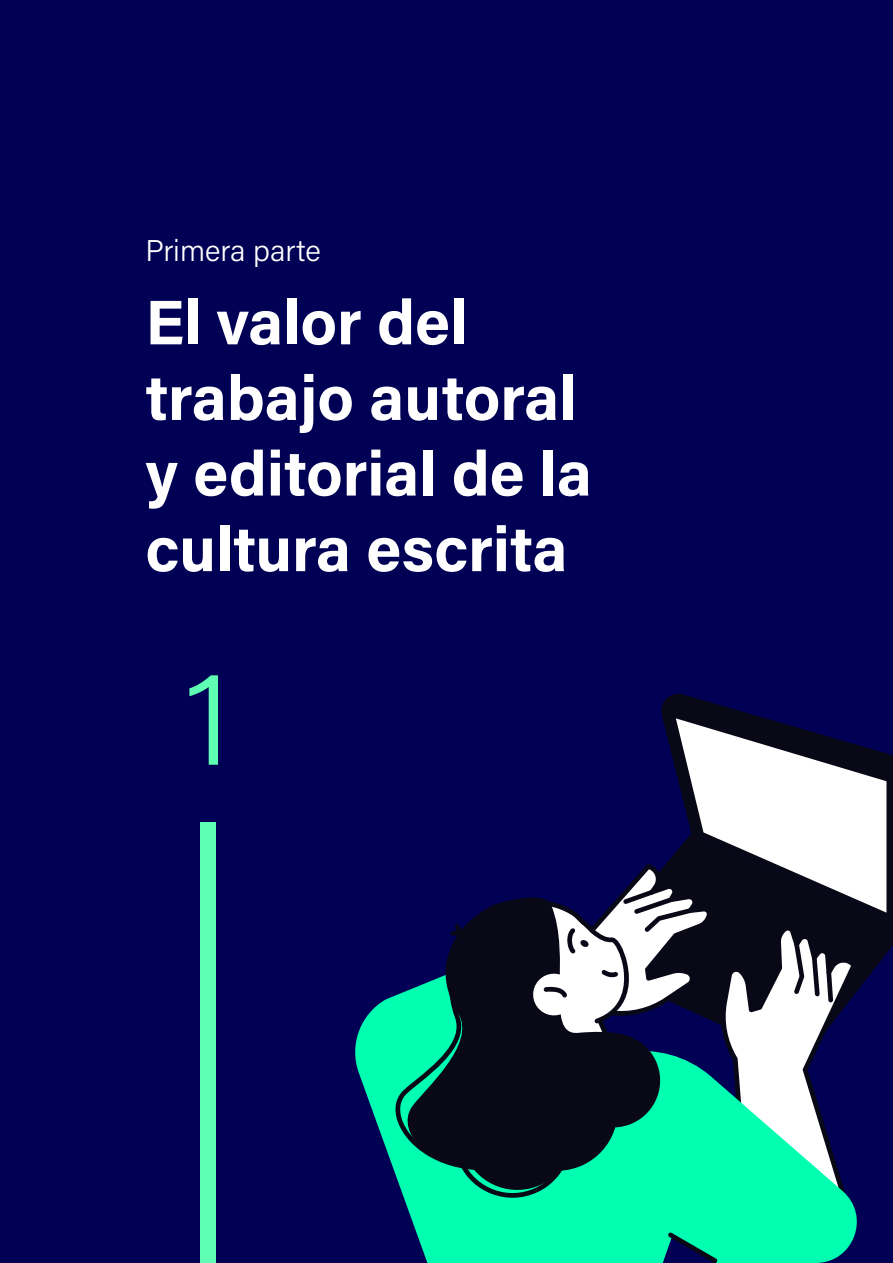
<style>
.page{position:relative;width:893px;height:1263px;background:#005}
.page>*{position:absolute;margin:0;border:0;box-sizing:border-box;transform-origin:0 0}
.t1{font:300 135px "Acumin Pro";color:#5fffb3}
.t2{font:700 63px/75.6px "Acumin Pro";color:#fff}
.t3{font:300 30px "Acumin Pro";color:#fff}
</style>
<div class="page">
<div style="left:200px;top:822px;width:16px;height:441px;background:#5fffb3"></div>
<svg style="left:661px;top:694px;width:232px;height:231px"></svg>
<svg style="left:355px;top:996px;width:502px;height:267px;fill:#00ffb0"></svg>
<svg style="left:668px;top:1232px;width:50px;height:31px"></svg>
<svg style="left:393px;top:977px;width:48px;height:201px;background:#01b485"></svg>
<svg style="left:441px;top:718px;width:445px;height:495px"></svg>
<p class="t3" style="left:145px;top:230px;width:177px">Primera parte</p>
<p class="t2" style="left:145px;top:282px;width:448px">El valor del trabajo autoral y editorial de la cultura escrita</p>
<p class="t1" style="left:184px;top:625px;width:49px">1</p>
</div>
